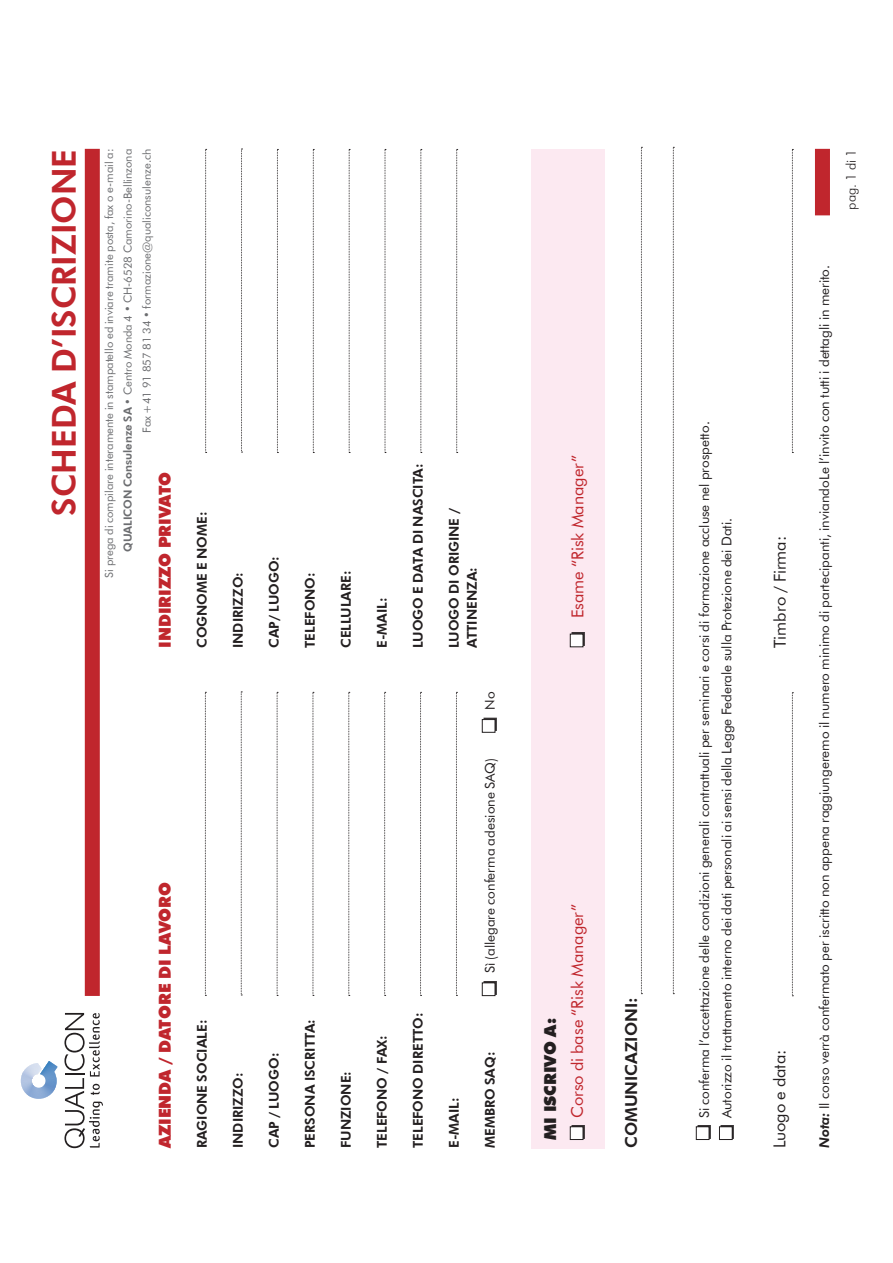
<style>
.page{position:relative;width:893px;height:1263px;background:#fff}
.page>*{position:absolute;margin:0;border:0;box-sizing:border-box;transform-origin:0 0}
.t1{font:800 33px "Futura BT";color:#c0262d}
.t2{font:16.5px "Futura BT";color:#c0262d}
.t3{font:900 16.5px "Futura BT";color:#c0262d}
.t4{font:16.5px "Futura BT";color:#231f20}
.t5{font:800 16.5px "Futura BT";color:#231f20}
.t6{font:900 16.5px "Futura BT";color:#231f20}
.t7{font:13.5px "Futura BT";color:#231f20}
.t8{font:800 13.5px "Futura BT";color:#231f20}
.t9{font:300 13.5px "Futura BT";color:#231f20}
.t10{font:11.25px "Futura BT";color:#6c6d70}
.s1{font-weight:800}
.s2{font-weight:800;font-style:italic}
</style>
<div class="page">
<div style="left:531px;top:149px;width:73px;height:999px;background:#fce9f1"></div>
<div style="left:815px;top:149px;width:15px;height:66px;background:#c0262d"></div>
<div style="left:85px;top:149px;width:15px;height:847px;background:#c0262d"></div>
<svg style="left:21px;top:1061px;width:37px;height:38px"></svg>
<svg style="left:64px;top:1013px;width:39px;height:135px"></svg>
<div style="left:571px;top:1125px;width:14px;height:13px;background:#2d2829"></div>
<div style="left:570px;top:1127px;width:13px;height:12px;background:#fff"></div>
<div style="left:570px;top:1126px;width:13px;height:14px;border:1px solid #231f20"></div>
<div style="left:697px;top:1125px;width:14px;height:13px;background:#2c2829"></div>
<div style="left:696px;top:1127px;width:13px;height:12px;background:#fff"></div>
<div style="left:696px;top:1126px;width:13px;height:14px;border:1px solid #231f20"></div>
<div style="left:721px;top:1125px;width:13px;height:13px;background:#231f20"></div>
<div style="left:719px;top:1127px;width:13px;height:12px;background:#fff"></div>
<div style="left:719px;top:1126px;width:13px;height:14px;border:1px solid #231f20"></div>
<div style="left:571px;top:632px;width:14px;height:14px;background:#2f2a2c"></div>
<div style="left:570px;top:634px;width:13px;height:13px;background:#fff"></div>
<div style="left:570px;top:634px;width:13px;height:13px;border:1px solid #231f20"></div>
<svg style="left:205px;top:692px;width:1px;height:304px"></svg>
<svg style="left:205px;top:149px;width:2px;height:304px"></svg>
<svg style="left:241px;top:691px;width:1px;height:304px"></svg>
<svg style="left:241px;top:149px;width:2px;height:304px"></svg>
<svg style="left:277px;top:692px;width:1px;height:304px"></svg>
<svg style="left:277px;top:149px;width:1px;height:304px"></svg>
<svg style="left:313px;top:692px;width:1px;height:304px"></svg>
<svg style="left:313px;top:149px;width:1px;height:304px"></svg>
<svg style="left:348px;top:692px;width:2px;height:304px"></svg>
<svg style="left:349px;top:149px;width:1px;height:304px"></svg>
<svg style="left:384px;top:692px;width:2px;height:304px"></svg>
<svg style="left:385px;top:149px;width:1px;height:304px"></svg>
<svg style="left:420px;top:692px;width:2px;height:304px"></svg>
<svg style="left:420px;top:149px;width:2px;height:304px"></svg>
<svg style="left:456px;top:692px;width:1px;height:304px"></svg>
<svg style="left:792px;top:692px;width:1px;height:304px"></svg>
<svg style="left:792px;top:149px;width:1px;height:304px"></svg>
<svg style="left:673px;top:147px;width:1px;height:847px"></svg>
<svg style="left:641px;top:147px;width:1px;height:847px"></svg>
<svg style="left:456px;top:149px;width:2px;height:304px"></svg>
<div style="left:483px;top:981px;width:14px;height:13px;background:#2b2728"></div>
<div style="left:482px;top:983px;width:13px;height:12px;background:#fff"></div>
<div style="left:482px;top:983px;width:13px;height:13px;border:1px solid #231f20"></div>
<div style="left:483px;top:718px;width:14px;height:13px;background:#2d292a"></div>
<div style="left:482px;top:719px;width:13px;height:13px;background:#fff"></div>
<div style="left:482px;top:719px;width:13px;height:13px;border:1px solid #231f20"></div>
<p class="t1" style="left:44px;top:516px;width:368px;rotate:-90deg">SCHEDA D’ISCRIZIONE</p>
<p class="t10" style="left:102px;top:578px;width:430px;rotate:-90deg">Si prega di compilare interamente in stampatello ed inviare tramite posta, fax o e-mail a:</p>
<p class="t10" style="left:121px;top:552px;width:405px;rotate:-90deg"><span class="s1">QUALICON Consulenze SA</span> • Centro Monda 4 • CH-6528 Camorino-Bellinzona</p>
<p class="t10" style="left:140px;top:433px;width:286px;rotate:-90deg">Fax +41 91 857 81 34 • formazione@qualiconsulenze.ch</p>
<p class="t3" style="left:155px;top:648px;width:178px;rotate:-90deg">INDIRIZZO PRIVATO</p>
<p class="t8" style="left:194px;top:648px;width:138px;rotate:-90deg">COGNOME E NOME:</p>
<p class="t8" style="left:230px;top:648px;width:78px;rotate:-90deg">INDIRIZZO:</p>
<p class="t8" style="left:266px;top:648px;width:94px;rotate:-90deg">CAP/ LUOGO:</p>
<p class="t8" style="left:302px;top:648px;width:77px;rotate:-90deg">TELEFONO:</p>
<p class="t8" style="left:338px;top:648px;width:79px;rotate:-90deg">CELLULARE:</p>
<p class="t8" style="left:374px;top:648px;width:52px;rotate:-90deg">E-MAIL:</p>
<p class="t8" style="left:410px;top:648px;width:186px;rotate:-90deg">LUOGO E DATA DI NASCITA:</p>
<p class="t3" style="left:155px;top:1148px;width:267px;rotate:-90deg">AZIENDA / DATORE DI LAVORO</p>
<p class="t8" style="left:194px;top:1148px;width:130px;rotate:-90deg">RAGIONE SOCIALE:</p>
<p class="t8" style="left:230px;top:1148px;width:78px;rotate:-90deg">INDIRIZZO:</p>
<p class="t8" style="left:266px;top:1148px;width:97px;rotate:-90deg">CAP / LUOGO:</p>
<p class="t8" style="left:302px;top:1148px;width:131px;rotate:-90deg">PERSONA ISCRITTA:</p>
<p class="t8" style="left:338px;top:1148px;width:79px;rotate:-90deg">FUNZIONE:</p>
<p class="t8" style="left:374px;top:1148px;width:114px;rotate:-90deg">TELEFONO / FAX:</p>
<p class="t8" style="left:410px;top:1148px;width:137px;rotate:-90deg">TELEFONO DIRETTO:</p>
<p class="t8" style="left:446px;top:648px;width:141px;rotate:-90deg">LUOGO DI ORIGINE /</p>
<p class="t8" style="left:464px;top:648px;width:83px;rotate:-90deg">ATTINENZA:</p>
<p class="t7" style="left:482px;top:710px;width:20px;rotate:-90deg">No</p>
<p class="t7" style="left:482px;top:973px;width:217px;rotate:-90deg">Sì (allegare conferma adesione SAQ)</p>
<p class="t8" style="left:446px;top:1148px;width:52px;rotate:-90deg">E-MAIL:</p>
<p class="t8" style="left:482px;top:1148px;width:98px;rotate:-90deg">MEMBRO SAQ:</p>
<p class="t2" style="left:567px;top:618px;width:165px;rotate:-90deg">Esame “Risk Manager”</p>
<p class="t6" style="left:540px;top:1140px;width:123px;rotate:-90deg">MI ISCRIVO A:</p>
<p class="t2" style="left:567px;top:1118px;width:216px;rotate:-90deg">Corso di base “Risk Manager”</p>
<p class="t5" style="left:621px;top:1148px;width:152px;rotate:-90deg">COMUNICAZIONI:</p>
<p class="t7" style="left:696px;top:1118px;width:698px;rotate:-90deg">Si conferma l’accettazione delle condizioni generali contrattuali per seminari e corsi di formazione accluse nel prospetto.</p>
<p class="t7" style="left:719px;top:1118px;width:602px;rotate:-90deg">Autorizzo il trattamento interno dei dati personali ai sensi della Legge Federale sulla Protezione dei Dati.</p>
<p class="t4" style="left:770px;top:648px;width:114px;rotate:-90deg">Timbro / Firma:</p>
<p class="t4" style="left:770px;top:1148px;width:100px;rotate:-90deg">Luogo e data:</p>
<p class="t9" style="left:843px;top:210px;width:62px;rotate:-90deg">pag. 1 di 1</p>
<p class="t7" style="left:816px;top:1148px;width:885px;rotate:-90deg"><span class="s2">Nota:</span> Il corso verrà confermato per iscritto non appena raggiungeremo il numero minimo di partecipanti, inviandoLe l’invito con tutti i dettagli in merito.</p>
</div>
